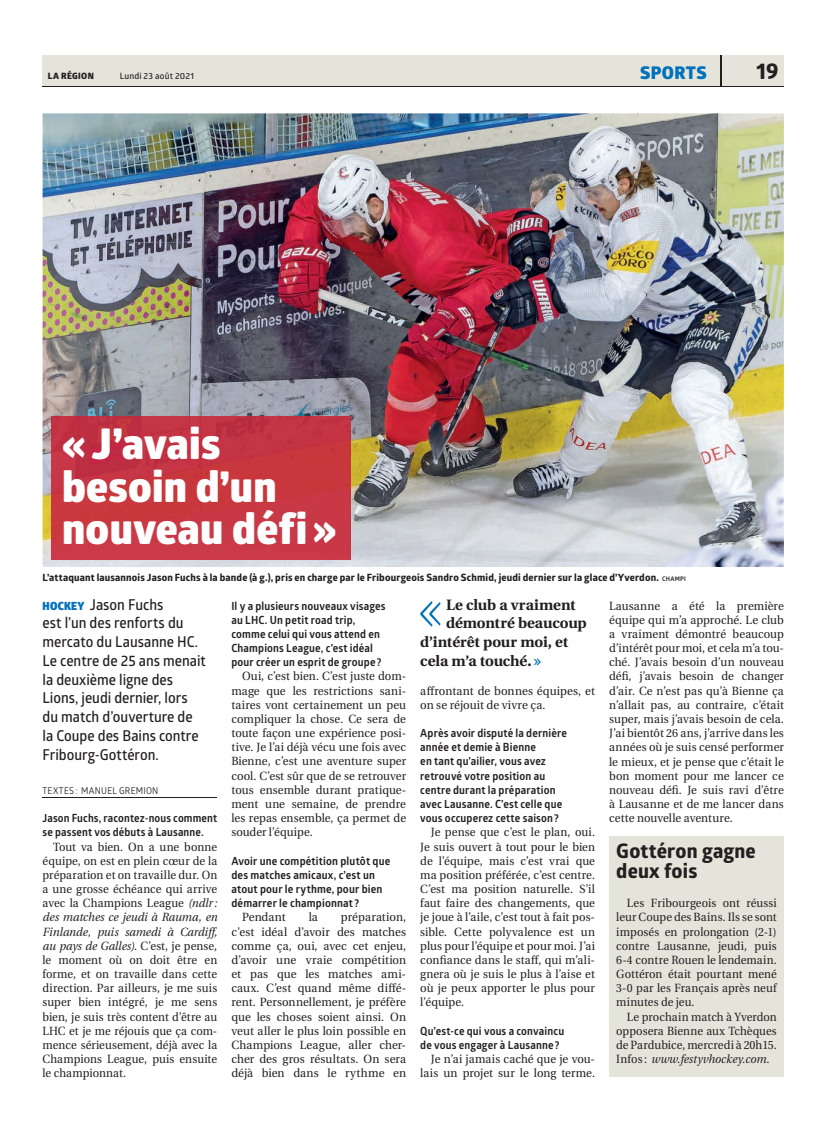
<style>
.page{position:relative;width:830px;height:1134px;background:#fff}
.page>*{position:absolute;margin:0;border:0;box-sizing:border-box;transform-origin:0 0}
.t1{font:53.38px "Glober";color:#0072bc}
.t2{font:800 42.5px/42.5px "Glober";letter-spacing:.005em;color:#fff}
.t3{font:700 22.5px "Globerx";color:#231f20}
.t4{font:700 20px/20px "Globerx";letter-spacing:.01em;color:#231f20}
.t5{font:800 17.5px "Glober";letter-spacing:.02em;color:#0072bc}
.t6{font:600 15px/18.8px "Glober";letter-spacing:-.005em;color:#231f20;scale:.94 1}
.t7{font:700 15px "Heuristica";letter-spacing:-.005em;color:#231f20}
.t8{font:11.88px/14.1px "Heuristica";letter-spacing:.005em;color:#231f20;text-align:justify;scale:.95 1}
.t9{font:11.88px/14.1px "Heuristica";letter-spacing:.005em;color:#231f20;text-align:justify;scale:.94 1}
.t10{font:11.88px/14.1px "Heuristica";letter-spacing:.005em;color:#231f20;text-align:justify;scale:.96 1}
.t11{font:700 11.25px/14.1px "Glober";letter-spacing:.015em;color:#231f20;scale:.95 1}
.t12{font:700 11.25px/14.1px "Glober";letter-spacing:.015em;color:#231f20;scale:.96 1}
.t13{font:700 11.25px/14.1px "Glober";letter-spacing:.015em;color:#231f20;scale:.94 1}
.t14{font:700 10px "Globerx";letter-spacing:.015em;color:#231f20}
.t15{font:9.38px "Glober";letter-spacing:.03em;color:#231f20;scale:.94 1}
.t16{font:600 8.75px "Glober";letter-spacing:.02em;color:#231f20}
.t17{font:800 8.75px "Glober";letter-spacing:.04em;color:#231f20}
.s1{font-family:"Glober";font-size:6.25px}
.s2{font-weight:900;font-size:11.25px;color:#0072bc}
.s3{font-style:italic}
.s4{font-family:"Glober";font-weight:600;color:#0072bc}
</style>
<div class="page">
<div style="left:43px;top:55px;width:740px;height:32px;background:#e5e4db"></div>
<hr style="left:720px;top:55px;width:1px;height:32px;background:#231f20">
<hr style="left:43px;top:86px;width:740px;height:1px;background:#231f20">
<img style="left:43px;top:113px;width:740px;height:454px">
<hr style="left:43px;top:797px;width:174px;height:1px;background:#231f20">
<img style="left:51px;top:417px;width:299px;height:142px">
<div style="left:609px;top:836px;width:174px;height:241px;background:#e5e4db"></div>
<p class="t17" style="left:48px;top:69px;width:47px">LA RÉGION</p>
<p class="t16" style="left:120px;top:70px;width:76px">Lundi 23 août 2021</p>
<h3 class="t5" style="left:640px;top:60px;width:68px">SPORTS</h3>
<h3 class="t3" style="left:756px;top:55px;width:24px">19</h3>
<h2 class="t2" style="left:62px;top:423px;width:276px">« J’avais besoin d’un nouveau défi »</h2>
<p class="t14" style="left:43px;top:570px;width:644px">L’attaquant lausannois Jason Fuchs à la bande (à g.), pris en charge par le Fribourgeois Sandro Schmid, jeudi dernier sur la glace d’Yverdon. <span class="s1">CHAMPI</span></p>
<p class="t6" style="left:43px;top:594px;width:175px"><span class="s2">HOCKEY</span> Jason Fuchs<br>est l’un des renforts du mercato du Lausanne HC.<br>Le centre de 25 ans menait la deuxième ligne des<br>Lions, jeudi dernier, lors du match d’ouverture de la Coupe des Bains contre<br>Fribourg-Gottéron.</p>
<p class="t15" style="left:43px;top:784px;width:125px">TEXTES : MANUEL GREMION</p>
<p class="t13" style="left:43px;top:811px;width:187px">Jason Fuchs, racontez-nous comment se passent vos débuts à Lausanne.</p>
<p class="t9" style="left:43px;top:839px;width:188px;text-indent:11px">Tout va bien. On a une bonne équipe, on est en plein cœur de la préparation et on travaille dur. On a une grosse échéance qui arrive avec la Champions League <span class="s3">(ndlr : des matches ce jeudi à Rauma, en Finlande, puis samedi à Cardiff, au pays de Galles)</span>. C’est, je pense, le moment où on doit être en forme, et on travaille dans cette direction. Par ailleurs, je me suis super bien intégré, je me sens bien, je suis très content d’être au LHC et je me réjouis que ça com&shy;mence sérieusement, déjà avec la Champions League, puis ensuite le championnat.</p>
<h1 class="t1" style="left:417px;top:572px;width:28px">«</h1>
<p class="t7" style="left:446px;top:592px;width:131px">Le club a vraiment</p>
<p class="t8" style="left:609px;top:598px;width:185px">Lausanne a été la première équipe qui m’a approché. Le club a vraiment démontré beaucoup d’intérêt pour moi, et cela m’a tou&shy;ché. J’avais besoin d’un nouveau défi, j’avais besoin de changer d’air. Ce n’est pas qu’à Bienne ça n’allait pas, au contraire, c’était super, mais j’avais besoin de cela.<br>J’ai bientôt 26 ans, j’arrive dans les années où je suis censé performer le mieux, et je pense que c’était le bon moment pour me lancer ce nouveau défi. Je suis ravi d’être à Lausanne et de me lancer dans cette nouvelle aventure.</p>
<p class="t11" style="left:231px;top:598px;width:164px">Il y a plusieurs nouveaux visages au LHC. Un petit road trip, comme celui qui vous attend en<br>Champions League, c’est idéal pour créer un esprit de groupe?</p>
<p class="t8" style="left:231px;top:669px;width:185px;text-indent:11px">Oui, c’est bien. C’est juste dom&shy;mage que les restrictions sani&shy;taires vont certainement un peu compliquer la chose. Ce sera de toute façon une expérience posi&shy;tive. Je l’ai déjà vécu une fois avec Bienne, c’est une aventure super cool. C’est sûr que de se retrouver tous ensemble durant pratique&shy;ment une semaine, de prendre les repas ensemble, ça permet de souder l’équipe.</p>
<p class="t12" style="left:231px;top:853px;width:167px">Avoir une compétition plutôt que des matches amicaux, c’est un atout pour le rythme, pour bien démarrer le championnat ?</p>
<p class="t10" style="left:242px;top:910px;width:47px">Pendant</p>
<p class="t10" style="left:308px;top:910px;width:11px">la</p>
<p class="t7" style="left:446px;top:611px;width:142px">démontré beaucoup</p>
<p class="t7" style="left:420px;top:630px;width:149px">d’intérêt pour moi, et</p>
<p class="t7" style="left:420px;top:649px;width:122px">cela m’a touché. <span class="s4">»</span></p>
<p class="t10" style="left:420px;top:684px;width:183px">affrontant de bonnes équipes, et on se réjouit de vivre ça.</p>
<p class="t11" style="left:420px;top:726px;width:156px">Après avoir disputé la dernière année et demie à Bienne<br>en tant qu’ailier, vous avez retrouvé votre position au centre durant la préparation avec Lausanne. C’est celle que vous occuperez cette saison?</p>
<p class="t8" style="left:420px;top:825px;width:185px;text-indent:11px">Je pense que c’est le plan, oui.<br>Je suis ouvert à tout pour le bien de l’équipe, mais c’est vrai que ma position préférée, c’est centre.<br>C’est ma position naturelle. S’il faut faire des changements, que je joue à l’aile, c’est tout à fait pos&shy;sible. Cette polyvalence est un plus pour l’équipe et pour moi. J’ai confiance dans le staff, qui m’ali&shy;gnera où je suis le plus à l’aise et où je peux apporter le plus pour l’équipe.</p>
<p class="t11" style="left:420px;top:1023px;width:153px">Qu’est-ce qui vous a convaincu de vous engager à Lausanne?</p>
<p class="t8" style="left:420px;top:1052px;width:185px;text-align:right">Je n’ai jamais caché que je vou&shy;lais un projet sur le long terme.</p>
<h3 class="t4" style="left:616px;top:841px;width:141px">Gottéron gagne deux fois</h3>
<p class="t9" style="left:616px;top:896px;width:173px;text-indent:11px">Les Fribourgeois ont réussi leur Coupe des Bains. Ils se sont imposés en prolongation (2-1) contre Lausanne, jeudi, puis 6-4 contre Rouen le lendemain.<br>Gottéron était pourtant mené 3-0 par les Français après neuf minutes de jeu.</p>
<p class="t9" style="left:616px;top:1010px;width:172px;text-indent:11px">Le prochain match à Yverdon opposera Bienne aux Tchèques de Pardubice, mercredi à 20h15.<br>Infos : <span class="s3">www.festyvhockey.com.</span></p>
<p class="t10" style="left:231px;top:910px;width:183px;text-indent:109px">préparation, c’est idéal d’avoir des matches comme ça, oui, avec cet enjeu, d’avoir une vraie compétition et pas que les matches ami&shy;caux. C’est quand même diffé&shy;rent. Personnellement, je préfère que les choses soient ainsi. On veut aller le plus loin possible en Champions League, aller cher&shy;cher des gros résultats. On sera déjà bien dans le rythme en</p>
</div>
